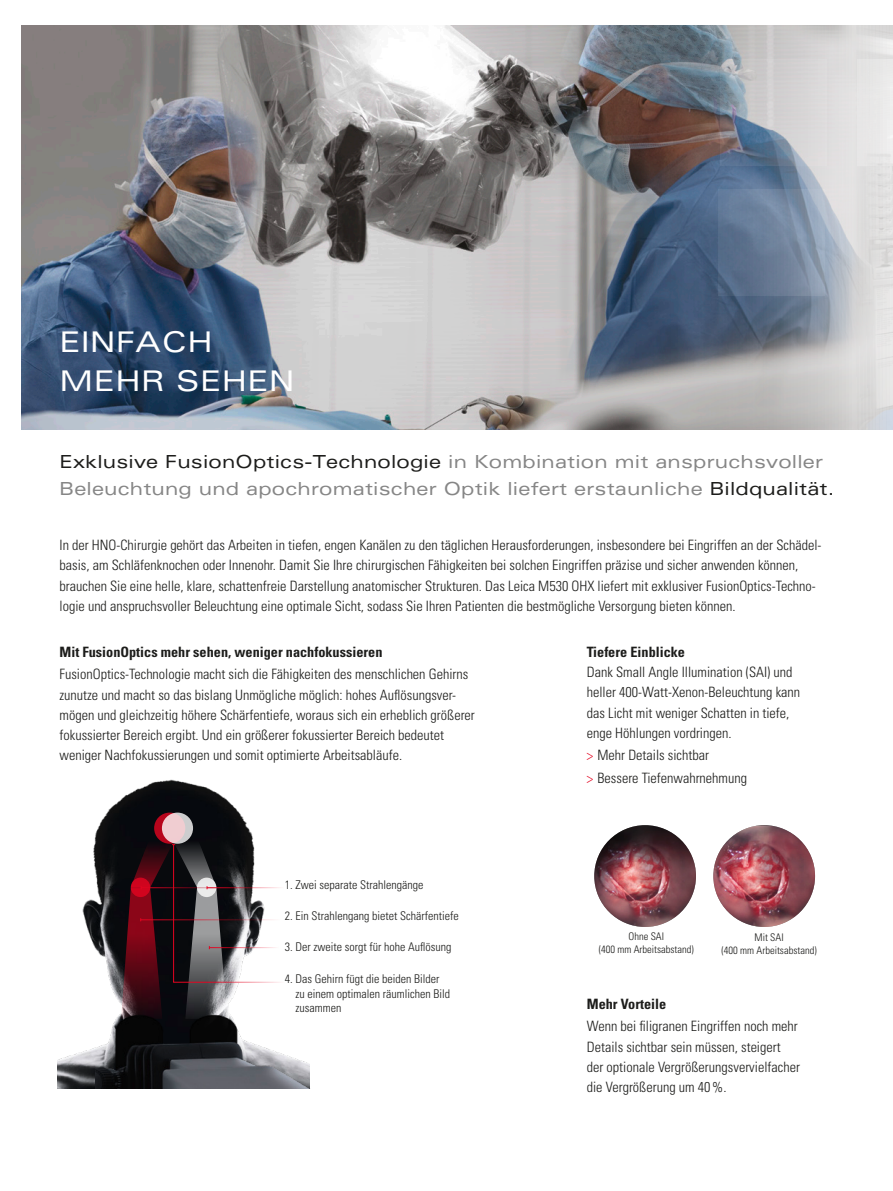
<style>
.page{position:relative;width:893px;height:1191px;background:#fff}
.page>*{position:absolute;margin:0;border:0;box-sizing:border-box;transform-origin:0 0}
.t1{font:expanded 28.5px/39px "Univers LT Std";letter-spacing:.02em;color:#fff}
.t2{font:expanded 18px/27px "Univers LT Std";letter-spacing:.01em;color:#868686}
.t3{font:300 condensed 14.25px/20.2px "Univers LT Std";color:#1d1d1b}
.t4{font:700 condensed 14.25px "Univers LT Std";color:#1d1d1b}
.t5{font:300 condensed 12px/15px "Univers LT Std";color:#1d1d1b}
.t6{font:300 condensed 10.5px/12.8px "Univers LT Std";color:#1d1d1b;text-align:center}
.s1{color:#1d1d1b}
.s2{color:#e40420}
</style>
<div class="page">
<img style="left:58px;top:832px;width:38px;height:256px">
<img style="left:96px;top:779px;width:214px;height:309px">
<svg style="left:154px;top:812px;width:31px;height:31px"></svg>
<svg style="left:162px;top:812px;width:31px;height:31px"></svg>
<svg style="left:121px;top:825px;width:165px;height:193px"></svg>
<img style="left:713px;top:825px;width:102px;height:102px;border-radius:51px">
<img style="left:594px;top:825px;width:102px;height:102px;border-radius:51px">
<img style="left:21px;top:26px;width:872px;height:403px">
<div style="left:857px;top:60px;width:36px;height:106px;background:#e8e7e7"></div>
<svg style="left:719px;top:189px;width:106px;height:107px"></svg>
<svg style="left:721px;top:60px;width:106px;height:106px"></svg>
<h1 class="t1" style="left:60px;top:321px;width:237px">EINFACH<br>MEHR SEHEN</h1>
<p class="t2" style="left:60px;top:448px;width:776px"><span class="s1">Exklusive FusionOptics-Technologie</span> in Kombination mit anspruchsvoller<br>Beleuchtung und apochromatischer Optik liefert erstaunliche <span class="s1">Bildqualität.</span></p>
<p class="t3" style="left:60px;top:535px;width:762px">In der HNO-Chirurgie gehört das Arbeiten in tiefen, engen Kanälen zu den täglichen Herausforderungen, insbesondere bei Eingriffen an der Schädel&shy;basis, am Schläfenknochen oder Innenohr. Damit Sie Ihre chirurgischen Fähigkeiten bei solchen Eingriffen präzise und sicher anwenden können, brauchen Sie eine helle, klare, schattenfreie Darstellung anatomischer Strukturen. Das Leica M530 OHX liefert mit exklusiver FusionOptics-Techno&shy;logie und anspruchsvoller Beleuchtung eine optimale Sicht, sodass Sie Ihren Patienten die bestmögliche Versorgung bieten können.</p>
<p class="t4" style="left:587px;top:643px;width:100px">Tiefere Einblicke</p>
<p class="t3" style="left:587px;top:662px;width:215px">Dank Small Angle Illumination (SAI) und heller 400-Watt-Xenon-Beleuchtung kann das Licht mit weniger Schatten in tiefe, enge Höhlungen vordringen.</p>
<p class="t3" style="left:587px;top:744px;width:162px;line-height:22.4px"><span class="s2">&gt;</span> Mehr Details sichtbar<br><span class="s2">&gt;</span> Bessere Tiefenwahrnehmung</p>
<p class="t4" style="left:60px;top:643px;width:324px">Mit FusionOptics mehr sehen, weniger nachfokussieren</p>
<p class="t3" style="left:60px;top:664px;width:417px">FusionOptics-Technologie macht sich die Fähigkeiten des menschlichen Gehirns zunutze und macht so das bislang Unmögliche möglich: hohes Auflösungsver&shy;mögen und gleichzeitig höhere Schärfentiefe, woraus sich ein erheblich größerer fokussierter Bereich ergibt. Und ein größerer fokussierter Bereich bedeutet weniger Nachfokussierungen und somit optimierte Arbeitsabläufe.</p>
<p class="t5" style="left:285px;top:877px;width:140px">1. Zwei separate Strahlengänge</p>
<p class="t5" style="left:285px;top:908px;width:175px">2. Ein Strahlengang bietet Schärfentiefe</p>
<p class="t5" style="left:285px;top:939px;width:168px">3. Der zweite sorgt für hohe Auflösung</p>
<p class="t5" style="left:296px;top:970px;width:156px;text-indent:-11px">4. Das Gehirn fügt die beiden Bilder zu einem optimalen räumlichen Bild zusammen</p>
<p class="t6" style="left:599px;top:929px;width:97px">Ohne SAI<br>(400 mm Arbeitsabstand)</p>
<p class="t6" style="left:722px;top:930px;width:97px">Mit SAI<br>(400 mm Arbeitsabstand)</p>
<p class="t4" style="left:587px;top:995px;width:81px">Mehr Vorteile</p>
<p class="t3" style="left:587px;top:1016px;width:215px">Wenn bei filigranen Eingriffen noch mehr Details sichtbar sein müssen, steigert der optionale Vergrößerungsvervielfacher die Vergrößerung um 40%.</p>
</div>
